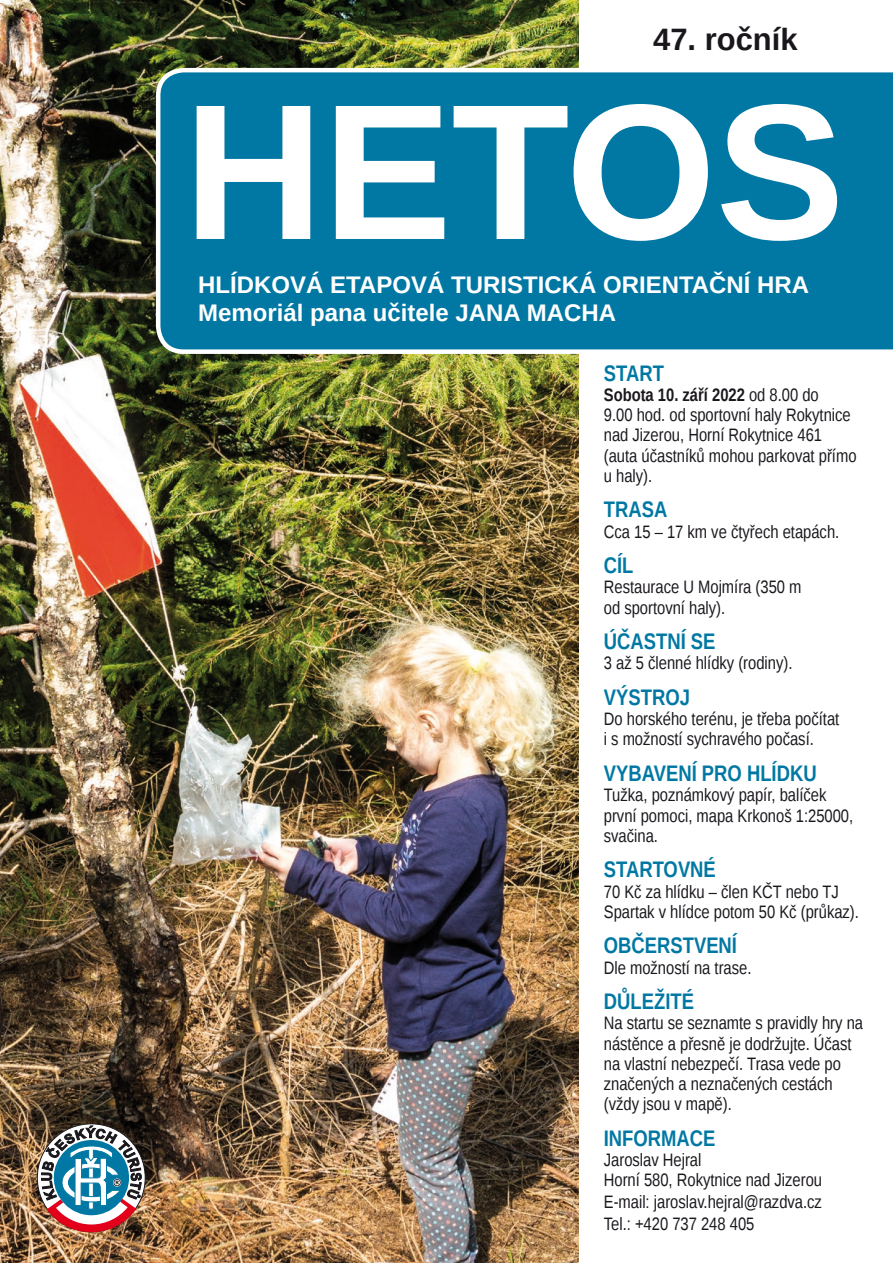
<style>
.page{position:relative;width:893px;height:1263px;background:#fff}
.page>*{position:absolute;margin:0;border:0;box-sizing:border-box;transform-origin:0 0}
.t1{font:700 193.35px "Liberation Sans";color:#fff}
.t2{font:700 30.9px "Liberation Sans";color:#1a171c}
.t3{font:700 24px "Liberation Sans";color:#fff}
.Nadpis{font:700 22.5px "Liberation Sans Narrow";color:#0078a3}
.Popis{font:18px/20.2px "Liberation Sans Narrow";color:#1a171c}
.s1{font-weight:700}
</style>
<div class="page">
<img style="left:0;top:0;width:578px;height:1263px">
<div style="left:156px;top:68px;width:737px;height:286px;background:#0078a3"></div>
<svg style="left:41px;top:1125px;width:101px;height:107px"></svg>
<p class="t2" style="left:653px;top:18px;width:146px">47. ročník</p>
<p class="t1" style="left:184px;top:39px;width:662px">HETOS</p>
<p class="t3" style="left:198px;top:268px;width:613px">HLÍDKOVÁ ETAPOVÁ TURISTICKÁ ORIENTAČNÍ HRA</p>
<p class="t3" style="left:198px;top:297px;width:419px">Memoriál pana učitele JANA MACHA</p>
<p class="Nadpis" style="left:604px;top:357px;width:62px">START</p>
<p class="Popis" style="left:604px;top:385px;width:248px"><span class="s1">Sobota 10. září 2022</span> od 8.00 do<br>9.00 hod. od sportovní haly Rokytnice nad Jizerou, Horní Rokytnice 461</p>
<p class="Popis" style="left:604px;top:446px;width:254px">(auta účastníků mohou parkovat přímo u haly).</p>
<p class="Nadpis" style="left:604px;top:494px;width:65px">TRASA</p>
<p class="Popis" style="left:604px;top:522px;width:237px">Cca 15 – 17 km ve čtyřech etapách.</p>
<p class="Nadpis" style="left:604px;top:550px;width:31px">CÍL</p>
<p class="Popis" style="left:604px;top:578px;width:199px">Restaurace U Mojmíra (350 m od sportovní haly).</p>
<p class="Nadpis" style="left:604px;top:626px;width:113px">ÚČASTNÍ SE</p>
<p class="Popis" style="left:604px;top:654px;width:190px">3 až 5 členné hlídky (rodiny).</p>
<p class="Nadpis" style="left:604px;top:682px;width:88px">VÝSTROJ</p>
<p class="Popis" style="left:604px;top:710px;width:237px">Do horského terénu, je třeba počítat i s možností sychravého počasí.</p>
<p class="Nadpis" style="left:604px;top:758px;width:214px">VYBAVENÍ PRO HLÍDKU</p>
<p class="Popis" style="left:604px;top:786px;width:251px">Tužka, poznámkový papír, balíček první pomoci, mapa Krkonoš 1:25000, svačina.</p>
<p class="Nadpis" style="left:604px;top:854px;width:114px">STARTOVNÉ</p>
<p class="Popis" style="left:604px;top:882px;width:257px">70 Kč za hlídku – člen KČT nebo TJ<br>Spartak v hlídce potom 50 Kč (průkaz).</p>
<p class="Nadpis" style="left:604px;top:930px;width:135px">OBČERSTVENÍ</p>
<p class="Popis" style="left:604px;top:958px;width:149px">Dle možností na trase.</p>
<p class="Nadpis" style="left:604px;top:986px;width:92px">DŮLEŽITÉ</p>
<p class="Popis" style="left:604px;top:1014px;width:261px">Na startu se seznamte s pravidly hry na nástěnce a přesně je dodržujte. Účast na vlastní nebezpečí. Trasa vede po značených a neznačených cestách (vždy jsou v mapě).</p>
<p class="Nadpis" style="left:604px;top:1122px;width:113px">INFORMACE</p>
<p class="Popis" style="left:604px;top:1150px;width:220px">Jaroslav Hejral<br>Horní 580, Rokytnice nad Jizerou</p>
<p class="Popis" style="left:604px;top:1192px;width:220px">E-mail: jaroslav.hejral@razdva.cz</p>
<p class="Popis" style="left:604px;top:1214px;width:152px">Tel.: +420 737 248 405</p>
</div>
